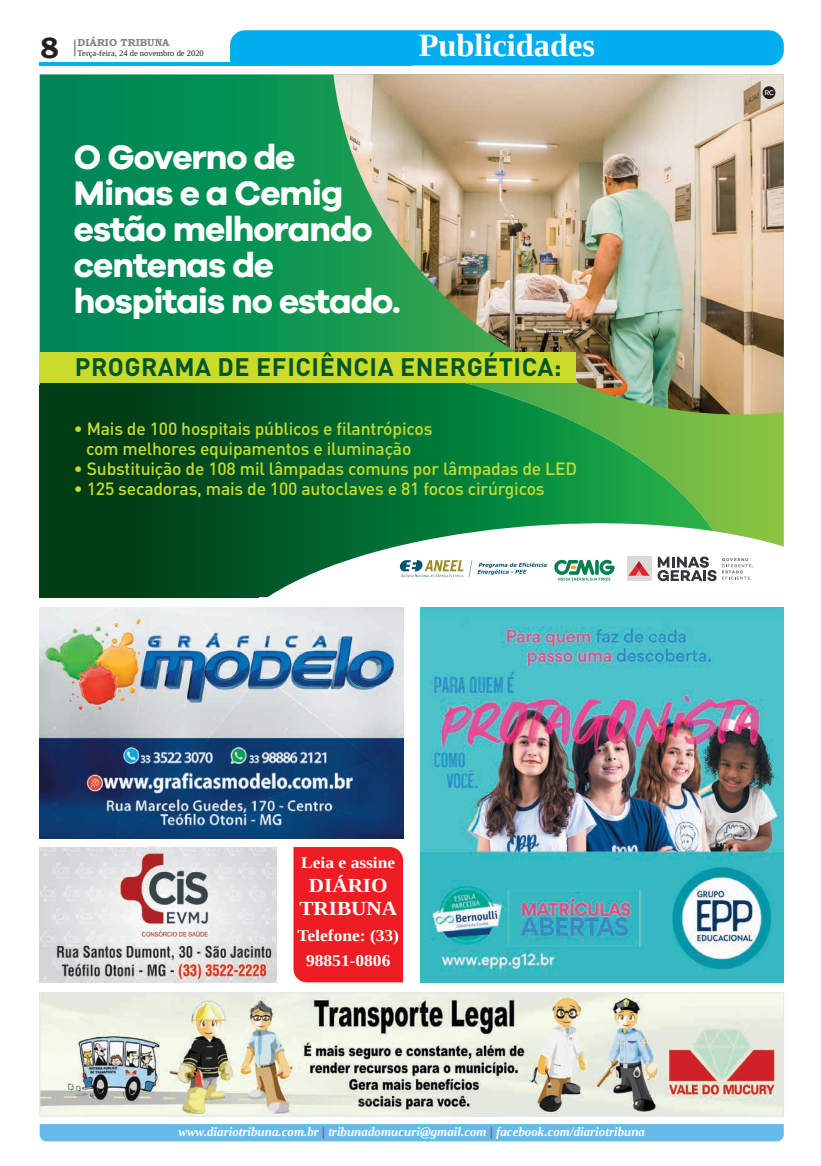
<style>
.page{position:relative;width:821px;height:1166px;background:#fff}
.page>*{position:absolute;margin:0;border:0;box-sizing:border-box;transform-origin:0 0}
.t1{font:700 35.09px/36px "Galano Grotesque";letter-spacing:-.03em;color:#fff}
.t2{font:700 32.38px "Liberation Serif";color:#fff}
.t3{font:700 29.31px "Bookman Old Style";color:#231f20}
.t4{font:700 25.03px "DIN Pro";letter-spacing:.02em;color:#005529}
.t5{font:700 19.95px/23.5px "Liberation Serif";color:#fff;text-align:center;scale:1.07 1}
.t6{font:500 17.5px/19.9px "DIN Pro";letter-spacing:-.01em;color:#cadb2a;text-align:center}
.t7{font:700 16.36px/25.6px "Liberation Serif";color:#fff;text-align:center;scale:1.07 1}
.t8{font:italic 700 12.95px "Liberation Serif";color:#fff}
.t9{font:700 10.06px "Bookman Old Style";color:#808285}
.t10{font:8.4px "Liberation Serif";color:#231f20}
.s1{color:#ee1d23}
</style>
<div class="page">
<svg style="left:74px;top:39px;width:2px;height:17px"></svg>
<hr style="left:40px;top:62px;width:372px;height:3px;background:#00aeef">
<div style="left:230px;top:30px;width:554px;height:35px;background:#00aeef"></div>
<div style="left:40px;top:1124px;width:744px;height:17px;background:#64bae9"></div>
<div style="left:294px;top:847px;width:109px;height:135px;background:#ee1d23"></div>
<img style="left:40px;top:608px;width:363px;height:230px">
<img style="left:42px;top:995px;width:740px;height:119px">
<div style="left:40px;top:993px;width:744px;height:123px;border:1px solid #e6e7e9"></div>
<img style="left:40px;top:847px;width:236px;height:135px">
<img style="left:420px;top:608px;width:364px;height:374px">
<svg style="left:40px;top:74px;width:744px;height:426px;background:#129452"></svg>
<img style="left:40px;top:383px;width:436px;height:214px">
<img style="left:476px;top:446px;width:187px;height:54px">
<img style="left:663px;top:476px;width:62px;height:24px">
<img style="left:476px;top:414px;width:94px;height:32px">
<img style="left:569px;top:419px;width:51px;height:27px">
<img style="left:333px;top:74px;width:451px;height:340px">
<div style="left:40px;top:353px;width:535px;height:30px;background:#cadb2a"></div>
<svg style="left:763px;top:86px;width:12px;height:13px"></svg>
<svg style="left:210px;top:500px;width:574px;height:97px"></svg>
<svg style="left:554px;top:560px;width:61px;height:21px"></svg>
<div style="left:627px;top:557px;width:24px;height:24px;background:#d9dad8"></div>
<svg style="left:628px;top:561px;width:22px;height:15px"></svg>
<svg style="left:658px;top:556px;width:96px;height:25px"></svg>
<svg style="left:399px;top:560px;width:148px;height:17px"></svg>
<h3 class="t3" style="left:40px;top:27px;width:21px">8</h3>
<p class="t9" style="left:78px;top:35px;width:93px">DIÁRIO TRIBUNA</p>
<p class="t10" style="left:78px;top:48px;width:128px">Terça-feira, 24 de novembro de 2020</p>
<h2 class="t2" style="left:419px;top:24px;width:178px">Publicidades</h2>
<h1 class="t1" style="left:74px;top:138px;width:328px">O Governo de<br>Minas e a Cemig estão melhorando centenas de hospitais no estado.</h1>
<h3 class="t4" style="left:75px;top:350px;width:488px">PROGRAMA DE EFICIÊNCIA ENERGÉTICA:</h3>
<p class="t6" style="left:74px;top:418px;width:360px">• Mais de 100 hospitais públicos e filantrópicos com melhores equipamentos e iluminação</p>
<p class="t6" style="left:74px;top:458px;width:505px">• Substituição de 108 mil lâmpadas comuns por lâmpadas de LED</p>
<p class="t6" style="left:74px;top:478px;width:472px">• 125 secadoras, mais de 100 autoclaves e 81 focos cirúrgicos</p>
<p class="t7" style="left:301px;top:849px;width:89px">Leia e assine</p>
<p class="t5" style="left:299px;top:873px;width:93px">DIÁRIO<br>TRIBUNA</p>
<p class="t7" style="left:297px;top:922px;width:96px">Telefone: (33)<br>98851-0806</p>
<p class="t8" style="left:178px;top:1123px;width:468px">www.diariotribuna.com.br <span class="s1">|</span> tribunadomucuri@gmail.com <span class="s1">|</span> facebook.com/diariotribuna</p>
</div>
